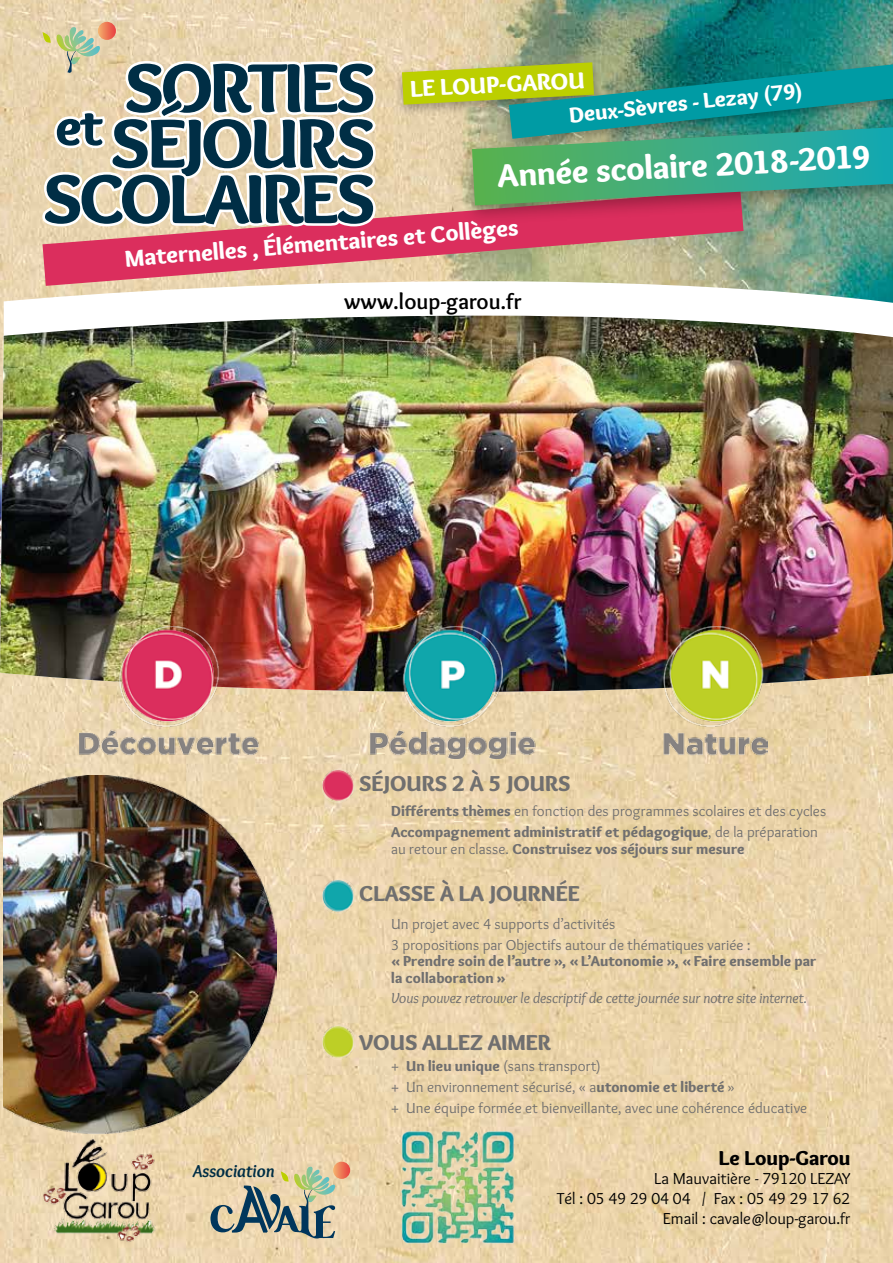
<style>
.page{position:relative;width:893px;height:1263px;background:#fff}
.page>*{position:absolute;margin:0;border:0;box-sizing:border-box;transform-origin:0 0}
.t1{font:900 72px/55.5px "Overlock";letter-spacing:-.04em;color:#002e45;text-align:justify}
.t2{font:900 33.75px "Overlock";color:#fff}
.t3{font:900 24px "Overlock";color:#fff}
.t4{font:900 22.5px "Overlock";color:#706f6f}
.t5{font:900 22.5px "Overlock";color:#fff}
.t6{font:700 22.5px "Overlock";color:#000}
.t7{font:900 21px "Overlock";color:#000}
.t8{font:italic 700 18px "Overlock";color:#002e45}
.t9{font:16.5px/19.8px "Overlock";color:#000;text-align:right}
.t10{font:15px/20.7px "Overlock";letter-spacing:.005em;color:#706f6f}
.t11{font:900 15px/16.5px "Overlock";letter-spacing:.005em;color:#706f6f}
.t12{font:italic 15px "Overlock";color:#706f6f}
.s1{font-weight:900}
.s2{font-weight:400}
</style>
<div class="page">
<img style="left:0;top:0;width:893px;height:1263px">
<svg style="left:98px;top:22px;width:18px;height:18px"></svg>
<img style="left:4px;top:776px;width:273px;height:358px">
<div style="left:393px;top:58px;width:210px;height:60px;background:#000;opacity:.3"></div>
<div style="left:500px;top:57px;width:393px;height:95px;background:#000;opacity:.3"></div>
<svg style="left:43px;top:189px;width:700px;height:92px;background:#d37379"></svg>
<svg style="left:38px;top:27px;width:342px;height:203px"></svg>
<div style="left:458px;top:119px;width:435px;height:107px;background:#000;opacity:.3"></div>
<img style="left:402px;top:62px;width:491px;height:143px">
<img style="left:322px;top:768px;width:34px;height:35px">
<img style="left:322px;top:878px;width:34px;height:35px">
<img style="left:322px;top:1024px;width:34px;height:35px">
<svg style="left:333px;top:1161px;width:17px;height:18px"></svg>
<svg style="left:210px;top:1167px;width:126px;height:71px;background:#b1b198"></svg>
<img style="left:43px;top:1137px;width:118px;height:110px">
<img style="left:394px;top:1121px;width:131px;height:130px">
<svg style="left:4px;top:281px;width:889px;height:35px"></svg>
<img style="left:0;top:316px;width:893px;height:376px">
<img style="left:79px;top:625px;width:688px;height:134px">
<h1 class="t1" style="left:43px;top:59px;width:334px;text-indent:82px">SORTIES <sup>et</sup> SÉJOURS SCOLAIRES</h1>
<h3 class="t3" style="left:409px;top:74px;width:176px;rotate:-3deg">LE LOUP-GAROU</h3>
<h3 class="t5" style="left:568px;top:101px;width:237px;rotate:-6deg">Deux-Sèvres - Lezay (79)</h3>
<h2 class="t2" style="left:496px;top:155px;width:375px;rotate:-3deg">Année scolaire 2018-2019</h2>
<h3 class="t3" style="left:124px;top:242px;width:396px;rotate:-4deg">Maternelles , Élémentaires et Collèges</h3>
<h3 class="t6" style="left:344px;top:287px;width:179px">www.loup-garou.fr</h3>
<h3 class="t4" style="left:359px;top:769px;width:213px">SÉJOURS 2 À 5 JOURS</h3>
<p class="t10" style="left:391px;top:800px;width:437px"><span class="s1">Différents thèmes</span> en fonction des programmes scolaires et des cycles<br><span class="s1">Accompagnement administratif et pédagogique</span>, de la préparation</p>
<p class="t11" style="left:391px;top:840px;width:355px"><span class="s2">au retour en classe.</span> Construisez vos séjours sur mesure</p>
<h3 class="t4" style="left:359px;top:879px;width:222px">CLASSE À LA JOURNÉE</h3>
<p class="t10" style="left:391px;top:913px;width:361px">Un projet avec 4 supports d’activités<br>3 propositions par Objectifs autour de thématiques variée :</p>
<p class="t11" style="left:391px;top:952px;width:427px">« Prendre soin de l’autre », « L’Autonomie », « Faire ensemble par la collaboration »</p>
<p class="t12" style="left:391px;top:989px;width:417px">Vous pouvez retrouver le descriptif de cette journée sur notre site internet.</p>
<h3 class="t4" style="left:359px;top:1028px;width:193px">VOUS ALLEZ AIMER</h3>
<p class="t8" style="left:193px;top:1159px;width:84px">Association</p>
<p class="t10" style="left:391px;top:1055px;width:418px">+ <span class="s1">Un lieu unique</span> (sans transport)<br>+ Un environnement sécurisé, « a<span class="s1">utonomie et liberté</span> »<br>+ Une équipe formée et bienveillante, avec une cohérence éducative</p>
<h3 class="t7" style="left:719px;top:1144px;width:133px">Le Loup-Garou</h3>
<p class="t9" style="left:557px;top:1168px;width:295px">La Mauvaitière - 79120 LEZAY<br>Tél : 05 49 29 04 04 / Fax : 05 49 29 17 62<br>Email : cavale@loup-garou.fr</p>
</div>
